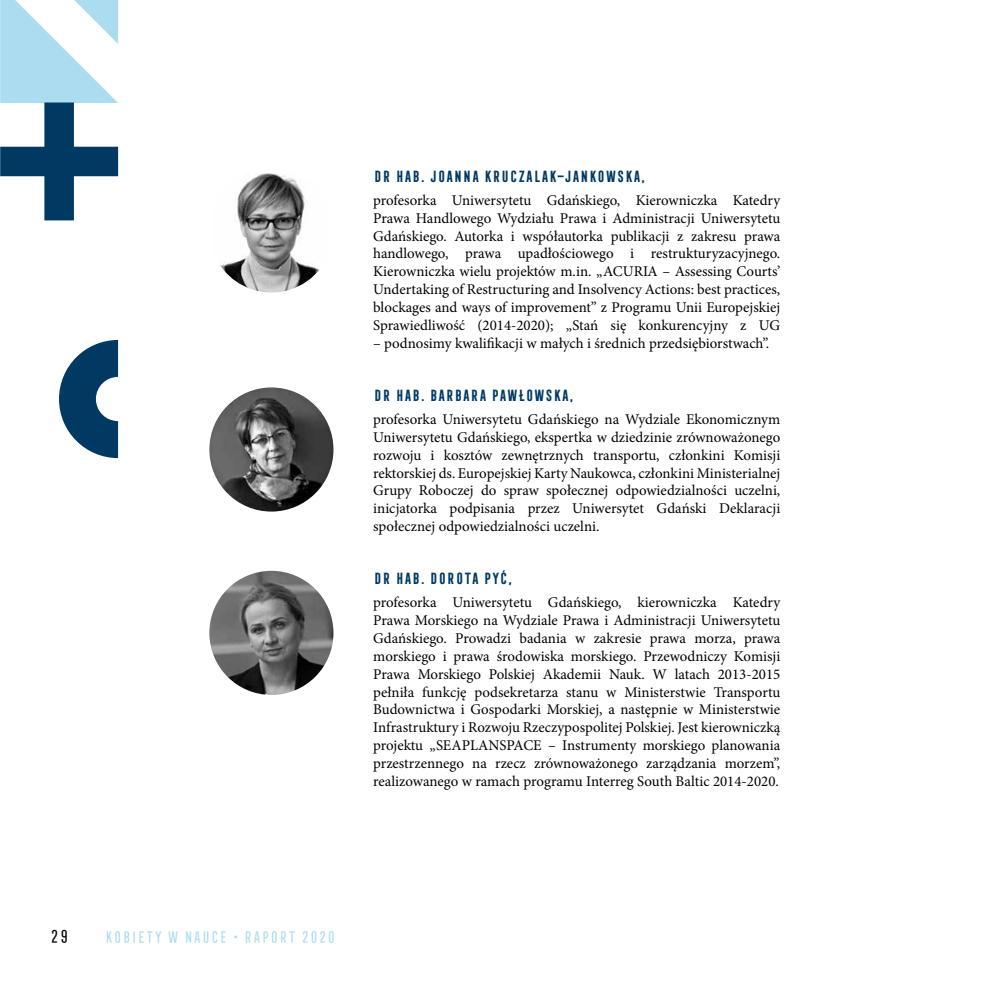
<style>
.page{position:relative;width:993px;height:993px;background:#fff}
.page>*{position:absolute;margin:0;border:0;box-sizing:border-box;transform-origin:0 0}
.t1{font:17.5px "Frontage Condensed";color:#000}
.t2{font:15.75px "Frontage Condensed";color:#abdcf0}
.t3{font:14.88px/17.8px "Minion Pro";color:#000;text-align:justify}
.t4{font:700 14.88px "Frontage Condensed";color:#003a63}
</style>
<div class="page">
<img style="left:220px;top:173px;width:99px;height:119px">
<img style="left:209px;top:387px;width:124px;height:124px;border-radius:62px">
<img style="left:209px;top:570px;width:124px;height:124px;border-radius:62px">
<svg style="left:0;top:0;width:118px;height:220px"></svg>
<svg style="left:59px;top:340px;width:59px;height:118px"></svg>
<p class="t4" style="left:373px;top:168px;width:273px">DR HAB. JOANNA KRUCZALAK–JANKOWSKA,</p>
<p class="t3" style="left:373px;top:191px;width:408px">profesorka Uniwersytetu Gdańskiego, Kierowniczka Katedry Prawa Handlowego Wydziału Prawa i Administracji Uniwersytetu Gdańskiego. Autorka i współautorka publikacji z zakresu prawa handlowego, prawa upadłościowego i restrukturyzacyjnego.<br>Kierowniczka wielu projektów m.in. „ACURIA – Assessing Courts’ Undertaking of Restructuring and Insolvency Actions: best practices, blockages and ways of improvement” z Programu Unii Europejskiej Sprawiedliwość (2014-2020); „Stań się konkurencyjny z UG</p>
<p class="t3" style="left:373px;top:334px;width:397px">– podnosimy kwalifikacji w małych i średnich przedsiębiorstwach”.</p>
<p class="t4" style="left:373px;top:387px;width:202px">DR HAB. BARBARA PAWŁOWSKA,</p>
<p class="t3" style="left:373px;top:410px;width:408px">profesorka Uniwersytetu Gdańskiego na Wydziale Ekonomicznym Uniwersytetu Gdańskiego, ekspertka w dziedzinie zrównoważonego rozwoju i kosztów zewnętrznych transportu, członkini Komisji rektorskiej ds. Europejskiej Karty Naukowca, członkini Ministerialnej Grupy Roboczej do spraw społecznej odpowiedzialności uczelni, inicjatorka podpisania przez Uniwersytet Gdański Deklaracji społecznej odpowiedzialności uczelni.</p>
<p class="t4" style="left:373px;top:570px;width:140px">DR HAB. DOROTA PYĆ,</p>
<p class="t3" style="left:373px;top:593px;width:408px">profesorka Uniwersytetu Gdańskiego, kierowniczka Katedry Prawa Morskiego na Wydziale Prawa i Administracji Uniwersytetu Gdańskiego. Prowadzi badania w zakresie prawa morza, prawa morskiego i prawa środowiska morskiego. Przewodniczy Komisji Prawa Morskiego Polskiej Akademii Nauk. W latach 2013-2015 pełniła funkcję podsekretarza stanu w Ministerstwie Transportu Budownictwa i Gospodarki Morskiej, a następnie w Ministerstwie Infrastruktury i Rozwoju Rzeczypospolitej Polskiej. Jest kierowniczką projektu „SEAPLANSPACE – Instrumenty morskiego planowania przestrzennego na rzecz zrównoważonego zarządzania morzem”, realizowanego w ramach programu Interreg South Baltic 2014-2020.</p>
<p class="t1" style="left:50px;top:926px;width:21px">29</p>
<p class="t2" style="left:104px;top:928px;width:233px">KOBIETY W NAUCE • RAPORT 2020</p>
</div>
